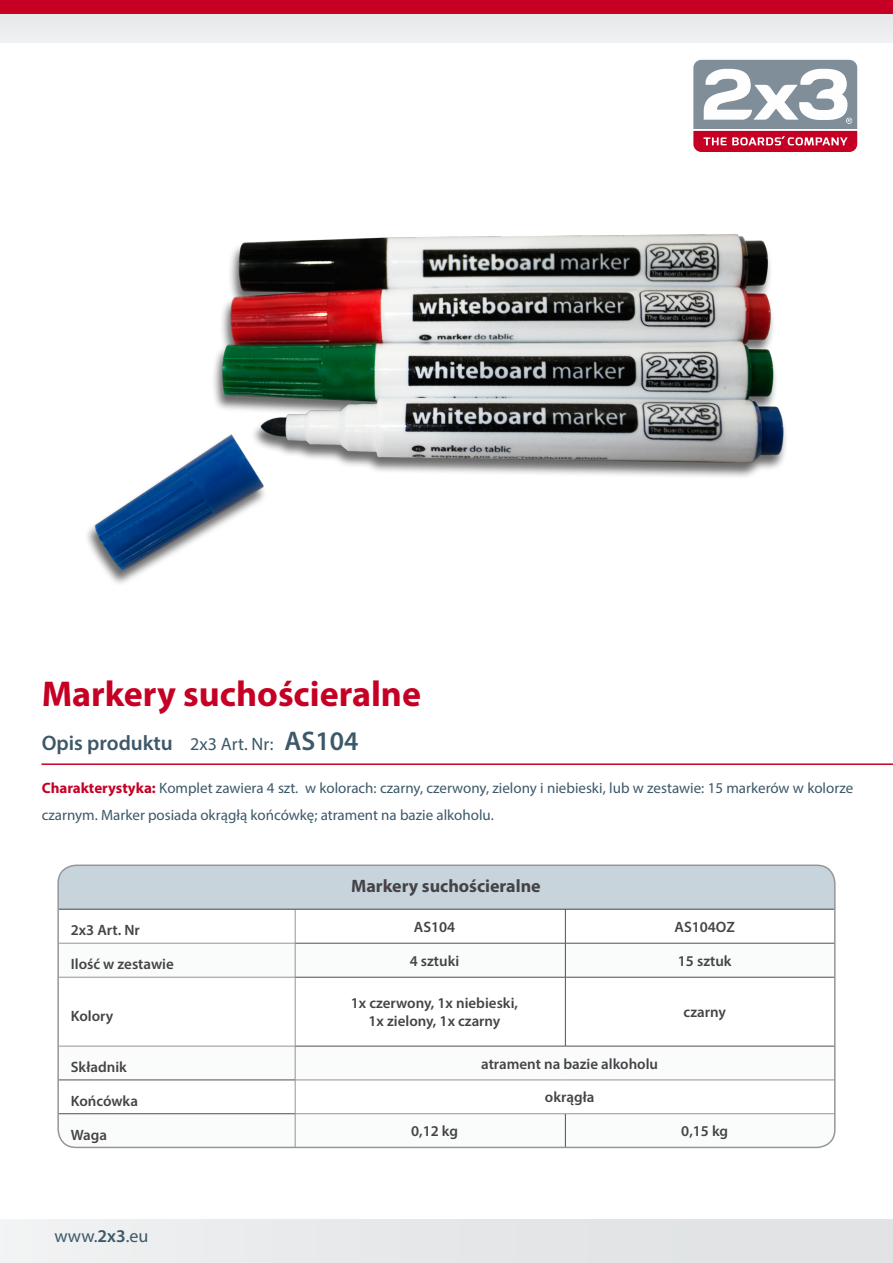
<style>
.page{position:relative;width:893px;height:1263px;background:#fff}
.page>*{position:absolute;margin:0;border:0;box-sizing:border-box;transform-origin:0 0}
.t1{font:700 36px "Myriad Pro";color:#c50024}
.t2{font:600 21px "Myriad Pro";color:#3c5869}
.t3{font:700 18px "Myriad Pro";color:#454347}
.t4{font:18px "Myriad Pro";color:#3c5869}
.t5{font:15px/27px "Myriad Pro";color:#3c5869}
.t6{font:600 15px/18px "Myriad Pro";color:#454347;text-align:center}
.s1{font-weight:400;font-size:18px}
.s2{font-size:27px}
.s3{font-weight:700;color:#c50024}
.s4{font-weight:600}
</style>
<div class="page">
<div style="left:0;top:0;width:893px;height:43px;background:#ebeced"></div>
<div style="left:0;top:1219px;width:893px;height:44px;background:#e5e7e8"></div>
<div style="left:0;top:0;width:893px;height:14px;background:#c50024"></div>
<hr style="left:41px;top:763px;width:852px;height:2px;background:#c50024">
<div style="left:58px;top:865px;width:777px;height:44px;background:#c8d4db"></div>
<svg style="left:60px;top:944px;width:775px;height:203px"></svg>
<hr style="left:295px;top:909px;width:1px;height:34px;background:#969599">
<hr style="left:58px;top:943px;width:237px;height:1px;background:#969599">
<hr style="left:295px;top:943px;width:1px;height:34px;background:#969599">
<hr style="left:58px;top:977px;width:237px;height:1px;background:#969599">
<hr style="left:295px;top:977px;width:1px;height:69px;background:#969599">
<hr style="left:58px;top:1046px;width:237px;height:1px;background:#969599">
<hr style="left:295px;top:1046px;width:1px;height:34px;background:#969599">
<hr style="left:295px;top:1080px;width:270px;height:1px;background:#969599">
<hr style="left:295px;top:1080px;width:1px;height:33px;background:#969599">
<hr style="left:565px;top:1080px;width:270px;height:1px;background:#969599">
<hr style="left:295px;top:1113px;width:270px;height:1px;background:#969599">
<hr style="left:295px;top:1114px;width:1px;height:33px;background:#969599">
<hr style="left:565px;top:1113px;width:270px;height:1px;background:#969599">
<hr style="left:58px;top:909px;width:237px;height:1px;background:#504f53">
<hr style="left:295px;top:909px;width:270px;height:1px;background:#504f53">
<hr style="left:565px;top:909px;width:270px;height:1px;background:#504f53">
<hr style="left:565px;top:909px;width:1px;height:34px;background:#504f53">
<hr style="left:565px;top:943px;width:1px;height:34px;background:#504f53">
<hr style="left:565px;top:977px;width:1px;height:69px;background:#504f53">
<hr style="left:58px;top:1080px;width:237px;height:1px;background:#504f53">
<hr style="left:58px;top:1113px;width:237px;height:1px;background:#504f53">
<hr style="left:565px;top:1114px;width:1px;height:33px;background:#504f53">
<hr style="left:295px;top:943px;width:270px;height:1px;background:#504f53">
<hr style="left:565px;top:943px;width:270px;height:1px;background:#504f53">
<hr style="left:295px;top:977px;width:270px;height:1px;background:#504f53">
<hr style="left:565px;top:977px;width:270px;height:1px;background:#504f53">
<hr style="left:295px;top:1046px;width:270px;height:1px;background:#504f53">
<hr style="left:565px;top:1046px;width:270px;height:1px;background:#504f53">
<div style="left:57px;top:864px;width:779px;height:284px;border:2px solid #969599;border-radius:18px"></div>
<img style="left:87px;top:234px;width:699px;height:350px">
<svg style="left:691px;top:58px;width:168px;height:96px"></svg>
<svg style="left:693px;top:60px;width:164px;height:92px"></svg>
<h1 class="t1" style="left:42px;top:671px;width:381px">Markery suchościeralne</h1>
<h2 class="t2" style="left:42px;top:730px;width:318px">Opis produktu <span class="s1">2x3 Art. Nr:</span> <span class="s2">AS104</span></h2>
<p class="t5" style="left:42px;top:774px;width:813px"><span class="s3">Charakterystyka:</span> Komplet zawiera 4 szt. w kolorach: czarny, czerwony, zielony i niebieski, lub w zestawie: 15 markerów w kolorze czarnym. Marker posiada okrągłą końcówkę; atrament na bazie alkoholu.</p>
<p class="t3" style="left:351px;top:875px;width:191px">Markery suchościeralne</p>
<p class="t6" style="left:71px;top:921px;width:71px">2x3 Art. Nr</p>
<p class="t6" style="left:414px;top:917px;width:43px">AS104</p>
<p class="t6" style="left:674px;top:917px;width:62px">AS104OZ</p>
<p class="t6" style="left:71px;top:955px;width:104px">Ilość w zestawie</p>
<p class="t6" style="left:410px;top:951px;width:51px">4 sztuki</p>
<p class="t6" style="left:678px;top:951px;width:55px">15 sztuk</p>
<p class="t6" style="left:71px;top:1006px;width:44px">Kolory</p>
<p class="t6" style="left:351px;top:994px;width:169px">1x czerwony, 1x niebieski,<br>1x zielony, 1x czarny</p>
<p class="t6" style="left:684px;top:1003px;width:44px">czarny</p>
<p class="t6" style="left:71px;top:1057px;width:57px">Składnik</p>
<p class="t6" style="left:481px;top:1054px;width:178px">atrament na bazie alkoholu</p>
<p class="t6" style="left:71px;top:1091px;width:69px">Końcówka</p>
<p class="t6" style="left:545px;top:1088px;width:51px">okrągła</p>
<p class="t6" style="left:71px;top:1125px;width:38px">Waga</p>
<p class="t6" style="left:411px;top:1122px;width:48px">0,12 kg</p>
<p class="t6" style="left:681px;top:1122px;width:48px">0,15 kg</p>
<p class="t4" style="left:54px;top:1224px;width:96px">www.<span class="s4">2x3</span>.eu</p>
</div>
